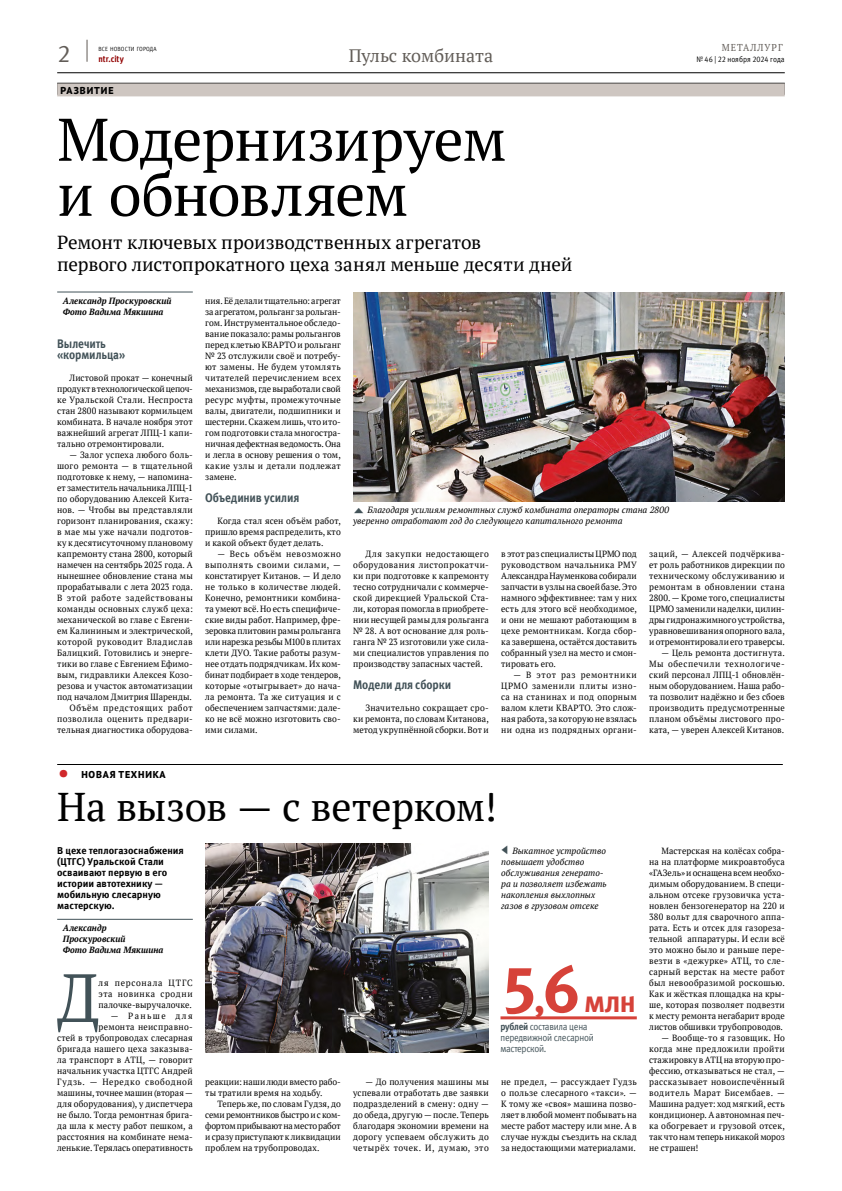
<style>
.page{position:relative;width:842px;height:1191px;background:#fff}
.page>*{position:absolute;margin:0;border:0;box-sizing:border-box;transform-origin:0 0}
.t1{font:68.1px "PT Serif";color:#425258;scale:.9 1}
.t2{font:60px/55px "PT Serif";letter-spacing:-.02em;color:#000}
.t3{font:40px "PT Serif";letter-spacing:-.005em;color:#000}
.t4{font:700 30px "Meta Offc Pro";color:#d64239}
.t5{font:24px "Meta Offc Pro Norm";color:#625d58}
.t6{font:21px "Modern Pictograms";color:#425258;scale:.67 1}
.t7{font:19px/22px "PT Serif";color:#000}
.t8{font:18px "PT Serif";color:#625d58}
.t9{font:700 12.5px/11px "Meta Offc Pro";letter-spacing:-.01em;color:#425258;scale:.9 1}
.t10{font:700 10px/11px "Meta Offc Pro";color:#000}
.t11{font:10px/11px "Meta Offc Pro Norm";letter-spacing:-.03em;color:#425258;scale:.9 1}
.t12{font:800 10px "PT Sans Pro";letter-spacing:.08em;color:#000}
.t13{font:10px "PT Serif";letter-spacing:.11em;color:#625d58;scale:.92 1}
.t14{font:9px/11px "PT Serif";letter-spacing:.015em;color:#000;text-align:justify;scale:.96 1}
.t15{font:italic 9px/11px "PT Serif";color:#000}
.t16{font:italic 700 9px/11px "PT Serif";letter-spacing:.01em;color:#000;scale:.95 1}
.t17{font:700 9px "Meta Offc Pro";letter-spacing:-.005em;color:#910000;scale:.9 1}
.t18{font:8px "Meta Offc Pro Norm";letter-spacing:.005em;color:#000;scale:.9 1}
.t19{font:6px "Meta Offc Pro Norm";letter-spacing:.015em;color:#000;scale:.9 1}
.s1{font-family:"Modern Pictograms";font-style:normal;font-size:14px;color:#425258}
.s2{font-weight:400;font-size:27px;color:#d0282b}
.s3{font-size:66px}
.s4{font-size:40px}
.s5{font-family:"Meta Offc Pro";font-weight:700}
</style>
<div class="page">
<hr style="left:57px;top:72px;width:728px;height:1px;background:#000">
<svg style="left:87px;top:40px;width:1px;height:22px"></svg>
<img style="left:205px;top:843px;width:284px;height:209px">
<div style="left:57px;top:83px;width:728px;height:13px;background:#cec6c1"></div>
<hr style="left:57px;top:291px;width:136px;height:1px;background:#425258">
<hr style="left:500px;top:1016px;width:137px;height:3px;background:#d64239">
<img style="left:353px;top:293px;width:432px;height:208px">
<hr style="left:57px;top:918px;width:136px;height:1px;background:#425258">
<hr style="left:57px;top:764px;width:726px;height:1px;background:#000">
<h3 class="t5" style="left:57px;top:35px;width:15px">2</h3>
<p class="t17" style="left:99px;top:52px;width:30px">ntr.city</p>
<p class="t19" style="left:99px;top:44px;width:66px">ВСЕ НОВОСТИ ГОРОДА</p>
<h3 class="t8" style="left:349px;top:44px;width:146px">Пульс комбината</h3>
<p class="t13" style="left:722px;top:41px;width:68px">МЕТАЛЛУРГ</p>
<p class="t18" style="left:696px;top:53px;width:100px">№ 46 | 22 ноября 2024 года</p>
<p class="t12" style="left:60px;top:84px;width:55px">РАЗВИТИЕ</p>
<h2 class="t2" style="left:57px;top:111px;width:451px">Модернизируем и обновляем</h2>
<h3 class="t7" style="left:57px;top:231px;width:517px">Ремонт ключевых производственных агрегатов<br>первого листопрокатного цеха занял меньше десяти дней</h3>
<p class="t16" style="left:63px;top:295px;width:116px">Александр Проскуровский<br>Фото Вадима Мякшина</p>
<h3 class="t9" style="left:57px;top:337px;width:77px">Вылечить «кормильца»</h3>
<p class="t14" style="left:57px;top:372px;width:143px;text-indent:12px">Листовой прокат — конечный продукт в технологической цепоч&shy;ке Уральской Стали. Неспроста стан 2800 называют кормильцем комбината. В начале ноября этот важнейший агрегат ЛПЦ-1 капи&shy;тально отремонтировали.</p>
<p class="t14" style="left:57px;top:449px;width:143px;text-align:right">— Залог успеха любого боль&shy;шого ремонта — в тщательной подготовке к нему, — напомина&shy;ет заместитель начальника ЛПЦ-1 по оборудованию Алексей Кита&shy;нов. — Чтобы вы представляли горизонт планирования, скажу: в мае мы уже начали подготов&shy;ку к десятисуточному плановому капремонту стана 2800, который намечен на сентябрь 2025 года. А нынешнее обновление стана мы прорабатывали с лета 2023 года.<br>В этой работе задействованы команды основных служб цеха: механической во главе с Евгени&shy;ем Калининым и электрической, которой руководит Владислав<br>Балицкий. Готовились и энерге&shy;тики во главе с Евгением Ефимо&shy;вым, гидравлики Алексея Козо&shy;резова и участок автоматизации под началом Дмитрия Шаренды.<br>Объём предстоящих работ позволила оценить предвари&shy;тельная диагностика оборудова-</p>
<p class="t14" style="left:205px;top:295px;width:143px">ния. Её делали тщательно: агрегат за агрегатом, рольганг за рольган&shy;гом. Инструментальное обследо&shy;вание показало: рамы рольгангов перед клетью КВАРТО и рольганг № 23 отслужили своё и потребу&shy;ют замены. Не будем утомлять читателей перечислением всех механизмов, где выработали свой ресурс муфты, промежуточные валы, двигатели, подшипники и шестерни. Скажем лишь, что ито&shy;гом подготовки стала многостра&shy;ничная дефектная ведомость. Она и легла в основу решения о том, какие узлы и детали подлежат замене.</p>
<h3 class="t9" style="left:205px;top:491px;width:106px">Объединив усилия</h3>
<p class="t14" style="left:205px;top:515px;width:143px;text-indent:12px">Когда стал ясен объём работ, пришло время распределить, кто и какой объект будет делать.</p>
<p class="t14" style="left:205px;top:548px;width:143px;text-indent:12px">— Весь объём невозможно выполнять своими силами, — констатирует Китанов. — И дело не только в количестве людей.<br>Конечно, ремонтники комбина&shy;та умеют всё. Но есть специфиче&shy;ские виды работ. Например, фре&shy;зеровка плитовин рамы рольганга или нарезка резьбы М100 в плитах клети ДУО. Такие работы разум&shy;нее отдать подрядчикам. Их ком&shy;бинат подбирает в ходе тендеров, которые «отыгрывает» до нача&shy;ла ремонта. Та же ситуация и с обеспечением запчастями: дале&shy;ко не всё можно изготовить сво&shy;ими силами.</p>
<p class="t14" style="left:353px;top:548px;width:143px;text-indent:12px">Для закупки недостающего оборудования листопрокатчи&shy;ки при подготовке к капремонту тесно сотрудничали с коммерче&shy;ской дирекцией Уральской Ста&shy;ли, которая помогла в приобрете&shy;нии несущей рамы для рольганга № 28. А вот основание для роль&shy;ганга № 23 изготовили уже сила&shy;ми специалистов управления по производству запасных частей.</p>
<p class="t15" style="left:353px;top:504px;width:317px"><span class="s1">‐</span> Благодаря усилиям ремонтных служб комбината операторы стана 2800 уверенно отработают год до следующего капитального ремонта</p>
<p class="t14" style="left:649px;top:548px;width:143px">заций, — Алексей подчёркива&shy;ет роль работников дирекции по техническому обслуживанию и ремонтам в обновлении стана 2800. — Кроме того, специалисты ЦРМО заменили наделки, цилин&shy;дры гидронажимного устройства, уравновешивания опорного вала, и отремонтировали его траверсы.</p>
<p class="t14" style="left:649px;top:647px;width:143px;text-indent:12px">— Цель ремонта достигнута.<br>Мы обеспечили технологиче&shy;ский персонал ЛПЦ-1 обновлён&shy;ным оборудованием. Наша рабо&shy;та позволит надёжно и без сбоев производить предусмотренные планом объёмы листового про&shy;ката, — уверен Алексей Китанов.</p>
<p class="t14" style="left:501px;top:548px;width:143px">в этот раз специалисты ЦРМО под руководством начальника РМУ Александра Науменкова собирали запчасти в узлы на своей базе. Это намного эффективнее: там у них есть для этого всё необходимое, и они не мешают работающим в цехе ремонтникам. Когда сбор&shy;ка завершена, остаётся доставить собранный узел на место и смон&shy;тировать его.</p>
<p class="t14" style="left:501px;top:669px;width:143px;text-indent:12px">— В этот раз ремонтники ЦРМО заменили плиты изно&shy;са на станинах и под опорным валом клети КВАРТО. Это слож&shy;ная работа, за которую не взялась ни одна из подрядных органи-</p>
<h3 class="t9" style="left:353px;top:678px;width:110px">Модели для сборки</h3>
<p class="t14" style="left:353px;top:702px;width:143px;text-indent:12px">Значительно сокращает сро&shy;ки ремонта, по словам Китанова, метод укрупнённой сборки. Вот и</p>
<p class="t12" style="left:58px;top:768px;width:110px"><span class="s2">•</span> НОВАЯ ТЕХНИКА</p>
<h3 class="t3" style="left:57px;top:781px;width:441px">На вызов — с ветерком!</h3>
<p class="t10" style="left:57px;top:844px;width:128px">В цехе теплогазоснабжения (ЦТГС) Уральской Стали осваивают первую в его истории автотехнику — мобильную слесарную мастерскую.</p>
<p class="t16" style="left:63px;top:922px;width:107px">Александр<br>Проскуровский<br>Фото Вадима Мякшина</p>
<h1 class="t1" style="left:57px;top:953px;width:48px">Д</h1>
<p class="t14" style="left:99px;top:977px;width:100px">ля персонала ЦТГС эта новинка сродни палочке-выручалочке.</p>
<p class="t14" style="left:57px;top:1010px;width:143px;text-align:right">— Раньше для<br>ремонта неисправно-<br>стей в трубопроводах слесарная бригада нашего цеха заказыва&shy;ла транспорт в АТЦ, — говорит начальник участка ЦТГС Андрей<br>Гудзь. — Нередко свободной машины, точнее машин (вторая — для оборудования), у диспетчера не было. Тогда ремонтная брига&shy;да шла к месту работ пешком, а расстояния на комбинате нема&shy;ленькие. Терялась оперативность</p>
<h3 class="t6" style="left:501px;top:838px;width:13px">&lt;</h3>
<p class="t15" style="left:501px;top:845px;width:107px;text-indent:11px">Выкатное устройство повышает удобство обслуживания генерато&shy;ра и позволяет избежать накопления выхлопных газов в грузовом отсеке</p>
<p class="t14" style="left:205px;top:1076px;width:143px">реакции: наши люди вместо рабо&shy;ты тратили время на ходьбу.</p>
<p class="t14" style="left:205px;top:1098px;width:143px;text-indent:12px">Теперь же, по словам Гудзя, до семи ремонтников быстро и с ком&shy;фортом прибывают на место работ и сразу приступают к ликвидации проблем на трубопроводах.</p>
<p class="t14" style="left:353px;top:1076px;width:143px;text-indent:12px">— До получения машины мы успевали отработать две заявки подразделений в смену: одну — до обеда, другую — после. Теперь благодаря экономии времени на дорогу успеваем обслужить до четырёх точек. И, думаю, это</p>
<h3 class="t4" style="left:500px;top:978px;width:137px"><span class="s3">5</span><span class="s4">,</span><span class="s3">6</span> млн</h3>
<p class="t11" style="left:500px;top:1020px;width:105px"><span class="s5">рублей</span> составила цена передвижной слесарной мастерской.</p>
<p class="t14" style="left:501px;top:1076px;width:143px">не предел, — рассуждает Гудзь о пользе слесарного «такси». — К тому же «своя» машина позво&shy;ляет в любой момент побывать на месте работ мастеру или мне. А в случае нужды съездить на склад за недостающими материалами.</p>
<p class="t14" style="left:649px;top:845px;width:143px;text-indent:12px">Мастерская на колёсах собра&shy;на на платформе микроавтобуса «ГАЗель» и оснащена всем необхо&shy;димым оборудованием. В специ&shy;альном отсеке грузовичка уста&shy;новлен бензогенератор на 220 и 380 вольт для сварочного аппа&shy;рата. Есть и отсек для газореза&shy;тельной аппаратуры. И если всё это можно было и раньше пере&shy;везти в «дежурке» АТЦ, то сле&shy;сарный верстак на месте работ был невообразимой роскошью.<br>Как и жёсткая площадка на кры&shy;ше, которая позволяет подвезти к месту ремонта негабарит вроде листов обшивки трубопроводов.</p>
<p class="t14" style="left:649px;top:1032px;width:143px;text-indent:12px">— Вообще-то я газовщик. Но когда мне предложили пройти стажировку в АТЦ на вторую про&shy;фессию, отказываться не стал, — рассказывает новоиспечённый водитель Марат Бисембаев. — Машина радует: ход мягкий, есть кондиционер. А автономная печ&shy;ка обогревает и грузовой отсек, так что нам теперь никакой мороз не страшен!</p>
</div>
